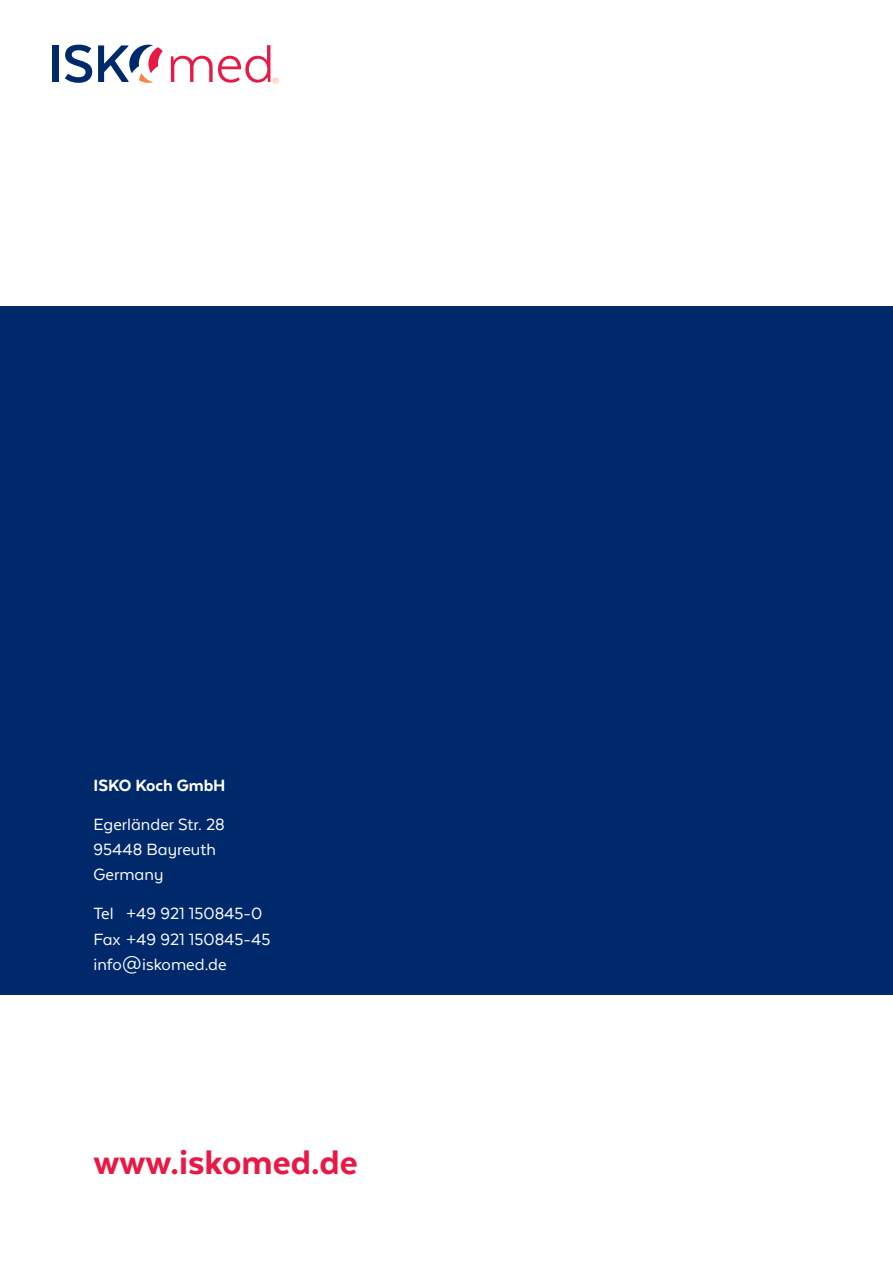
<style>
.page{position:relative;width:893px;height:1263px;background:#fff}
.page>*{position:absolute;margin:0;border:0;box-sizing:border-box;transform-origin:0 0}
.t1{font:800 39px "Texta Alt";color:#ea1845}
.t2{font:18.75px "Texta Alt";color:#fff}
.t3{font:800 18.75px "Texta Alt";color:#fff}
</style>
<div class="page">
<div style="left:0;top:306px;width:893px;height:689px;background:#00296b"></div>
<div style="left:53px;top:45px;width:6px;height:37px;background:#00296b"></div>
<svg style="left:65px;top:45px;width:27px;height:38px"></svg>
<svg style="left:98px;top:45px;width:65px;height:38px"></svg>
<svg style="left:171px;top:45px;width:107px;height:38px"></svg>
<p class="t3" style="left:94px;top:775px;width:134px">ISKO Koch GmbH</p>
<p class="t2" style="left:94px;top:814px;width:133px">Egerländer Str. 28</p>
<p class="t2" style="left:94px;top:840px;width:124px">95448 Bayreuth</p>
<p class="t2" style="left:94px;top:865px;width:71px">Germany</p>
<p class="t2" style="left:94px;top:904px;width:170px">Tel +49 921 150845-0</p>
<p class="t2" style="left:94px;top:929px;width:178px">Fax +49 921 150845-45</p>
<p class="t2" style="left:94px;top:955px;width:135px">info@iskomed.de</p>
<p class="t1" style="left:94px;top:1142px;width:266px">www.iskomed.de</p>
</div>
